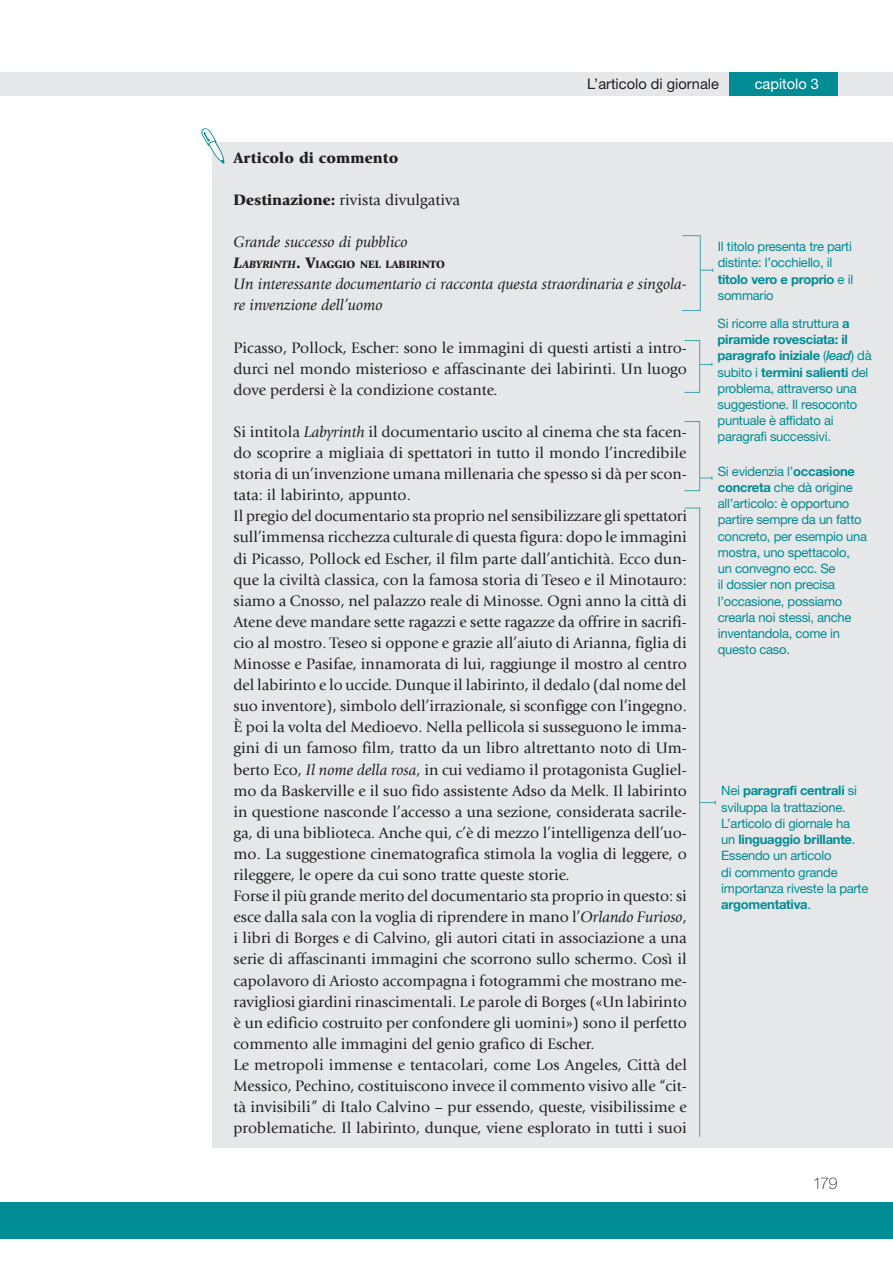
<style>
.page{position:relative;width:893px;height:1263px;background:#fff}
.page>*{position:absolute;margin:0;border:0;box-sizing:border-box;transform-origin:0 0}
.t1{font:100 16.2px "Helvetica Neue LT Std";color:#231f20}
.t2{font:15.75px/21.1px "Giovanni Std";color:#231f20;text-align:justify}
.t3{font:italic 15.75px/21.1px "Giovanni Std";color:#231f20}
.t4{font:900 15.75px "Giovanni Std";letter-spacing:.01em;color:#231f20}
.t5{font:14.55px "Helvetica Neue LT Std";color:#231f20}
.t6{font:14.55px "Helvetica Neue LT Std";color:#fff}
.t7{font:13.05px/16.2px "Helvetica Neue LT Std";letter-spacing:-.02em;color:#008c95}
.t8{font:900 11.1px "Giovanni Std";color:#231f20}
.s1{font-weight:900}
.s2{font-style:italic;font-size:15.75px}
.s3{font-style:italic}
.s4{font-size:15.75px}
.s5{font-weight:700}
.s6{font-weight:500;font-style:italic}
</style>
<div class="page">
<div style="left:0;top:72px;width:893px;height:24px;background:#e6e7e8"></div>
<div style="left:729px;top:72px;width:108px;height:24px;background:#008c95"></div>
<div style="left:0;top:1202px;width:893px;height:37px;background:#008c95"></div>
<div style="left:212px;top:142px;width:681px;height:1006px;background:#e6e7e8"></div>
<svg style="left:201px;top:128px;width:23px;height:36px"></svg>
<svg style="left:701px;top:268px;width:12px;height:4px"></svg>
<div style="left:682px;top:235px;width:19px;height:76px;border:1px solid #42a4ae"></div>
<svg style="left:700px;top:363px;width:12px;height:3px"></svg>
<div style="left:684px;top:340px;width:16px;height:53px;border:1px solid #42a4ae"></div>
<svg style="left:700px;top:476px;width:12px;height:4px"></svg>
<div style="left:684px;top:421px;width:16px;height:70px;border:1px solid #42a4ae"></div>
<svg style="left:684px;top:507px;width:32px;height:630px"></svg>
<p class="t6" style="left:755px;top:75px;width:66px">capitolo 3</p>
<p class="t5" style="left:606px;top:75px;width:114px">L’analisi del testo</p>
<p class="t6" style="left:811px;top:75px;width:10px">12</p>
<p class="t5" style="left:587px;top:75px;width:133px">L’articolo di giornale</p>
<p class="t4" style="left:233px;top:148px;width:167px">Articolo di commento</p>
<p class="t2" style="left:233px;top:189px;width:228px"><span class="s1">Destinazione:</span> rivista divulgativa</p>
<p class="t3" style="left:233px;top:232px;width:176px">Grande successo di pubblico</p>
<p class="t8" style="left:233px;top:258px;width:213px"><span class="s2">L</span><span class="s3">ABYRINTH</span><span class="s4">. V</span>IAGGIO NEL LABIRINTO</p>
<p class="t3" style="left:233px;top:274px;width:455px">Un interessante documentario ci racconta questa straordinaria e singola&shy;re invenzione dell’uomo</p>
<p class="t2" style="left:233px;top:337px;width:455px">Picasso, Pollock, Escher: sono le immagini di questi artisti a intro&shy;durci nel mondo misterioso e affascinante dei labirinti. Un luogo dove perdersi è la condizione costante.</p>
<p class="t2" style="left:233px;top:421px;width:455px;text-align:left">Si intitola <span class="s3">Labyrinth</span> il documentario uscito al cinema che sta facen&shy;do scoprire a migliaia di spettatori in tutto il mondo l’incredibile storia di un’invenzione umana millenaria che spesso si dà per scon&shy;tata: il labirinto, appunto.<br>Il pregio del documentario sta proprio nel sensibilizzare gli spettatori sull’immensa ricchezza culturale di questa figura: dopo le immagini di Picasso, Pollock ed Escher, il film parte dall’antichità. Ecco dun&shy;que la civiltà classica, con la famosa storia di Teseo e il Minotauro: siamo a Cnosso, nel palazzo reale di Minosse. Ogni anno la città di Atene deve mandare sette ragazzi e sette ragazze da offrire in sacrifi&shy;cio al mostro. Teseo si oppone e grazie all’aiuto di Arianna, figlia di Minosse e Pasifae, innamorata di lui, raggiunge il mostro al centro del labirinto e lo uccide. Dunque il labirinto, il dedalo (dal nome del suo inventore), simbolo dell’irrazionale, si sconfigge con l’ingegno.<br>È poi la volta del Medioevo. Nella pellicola si susseguono le imma&shy;gini di un famoso film, tratto da un libro altrettanto noto di Um&shy;berto Eco, <span class="s3">Il nome della rosa</span>, in cui vediamo il protagonista Gugliel&shy;mo da Baskerville e il suo fido assistente Adso da Melk. Il labirinto in questione nasconde l’accesso a una sezione, considerata sacrile&shy;ga, di una biblioteca. Anche qui, c’è di mezzo l’intelligenza dell’uo&shy;mo. La suggestione cinematografica stimola la voglia di leggere, o rileggere, le opere da cui sono tratte queste storie.<br>Forse il più grande merito del documentario sta proprio in questo: si esce dalla sala con la voglia di riprendere in mano l’<span class="s3">Orlando Furioso</span>, i libri di Borges e di Calvino, gli autori citati in associazione a una serie di affascinanti immagini che scorrono sullo schermo. Così il capolavoro di Ariosto accompagna i fotogrammi che mostrano me&shy;ravigliosi giardini rinascimentali. Le parole di Borges («Un labirinto è un edificio costruito per confondere gli uomini») sono il perfetto commento alle immagini del genio grafico di Escher.<br>Le metropoli immense e tentacolari, come Los Angeles, Città del Messico, Pechino, costituiscono invece il commento visivo alle “cit&shy;tà invisibili” di Italo Calvino – pur essendo, queste, visibilissime e problematiche. Il labirinto, dunque, viene esplorato in tutti i suoi</p>
<p class="t7" style="left:718px;top:238px;width:137px">Il titolo presenta tre parti distinte: l’occhiello, il <span class="s5">titolo vero e proprio</span> e il sommario</p>
<p class="t7" style="left:717px;top:315px;width:156px">Si ricorre alla struttura <span class="s5">a piramide rovesciata: il paragrafo iniziale</span> (<span class="s6">lead</span>) dà subito i <span class="s5">termini salienti</span> del problema, attraverso una suggestione. Il resoconto puntuale è affidato ai paragrafi successivi.</p>
<p class="t7" style="left:718px;top:463px;width:151px">Si evidenzia l’<span class="s5">occasione concreta</span> che dà origine all’articolo: è opportuno partire sempre da un fatto concreto, per esempio una mostra, uno spettacolo, un convegno ecc. Se<br>il dossier non precisa l’occasione, possiamo crearla noi stessi, anche inventandola, come in questo caso.</p>
<p class="t7" style="left:721px;top:783px;width:149px">Nei <span class="s5">paragrafi centrali</span> si sviluppa la trattazione.<br>L’articolo di giornale ha<br>un <span class="s5">linguaggio brillante</span>.<br>Essendo un articolo<br>di commento grande importanza riveste la parte <span class="s5">argomentativa</span>.</p>
<p class="t1" style="left:813px;top:1174px;width:26px">179</p>
</div>
